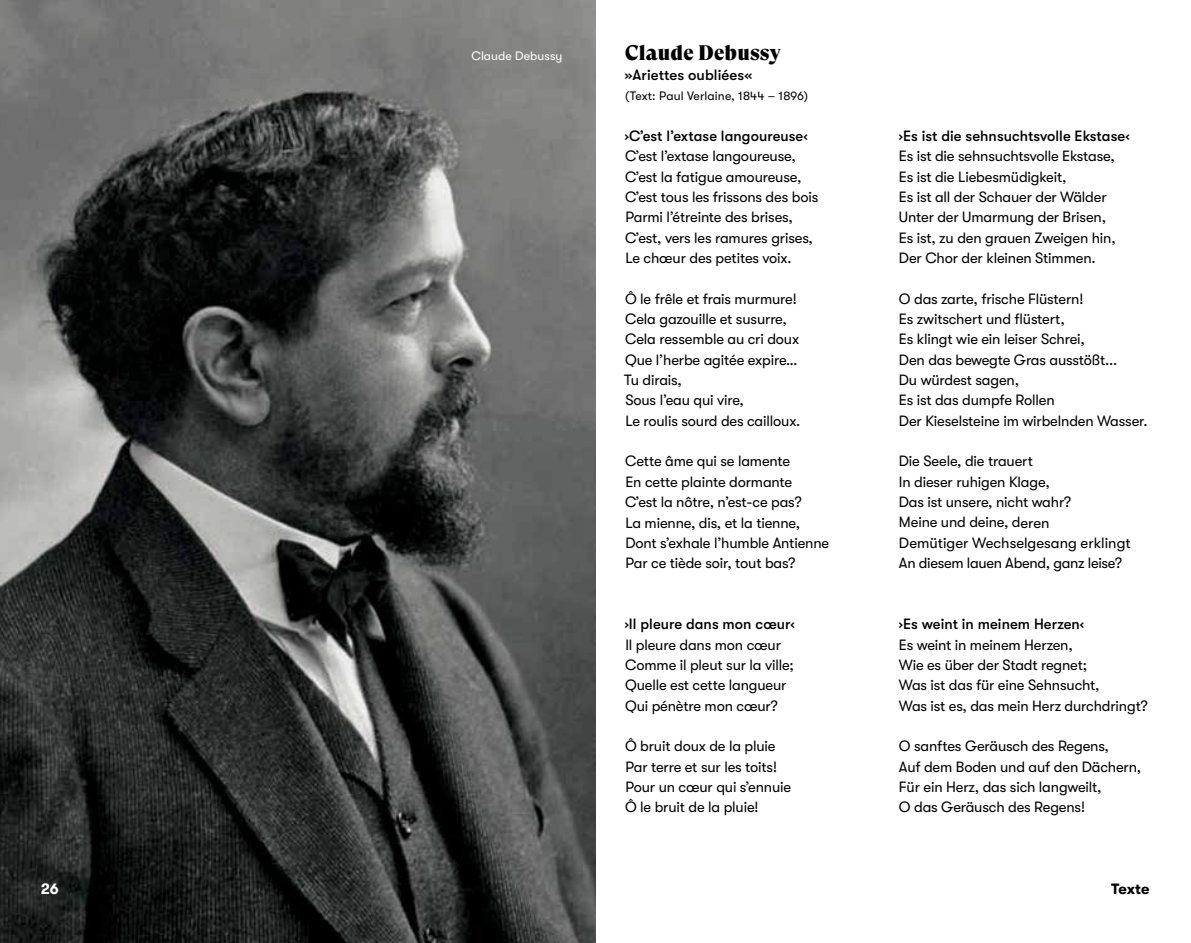
<style>
.page{position:relative;width:1191px;height:943px;background:#fff}
.page>*{position:absolute;margin:0;border:0;box-sizing:border-box;transform-origin:0 0}
.t1{font:21px "GT Super Display Super";letter-spacing:.005em;color:#000}
.t2{font:14.88px/20.3px "GT Walsheim";letter-spacing:-.01em;color:#000}
.t3{font:500 14.88px "GT Walsheim";letter-spacing:.005em;color:#000}
.t4{font:700 14.88px "GT Walsheim";letter-spacing:-.005em;color:#000}
.t5{font:700 14.88px "GT Walsheim";color:#fff}
.t6{font:12.25px "GT Walsheim";letter-spacing:.01em;color:#000}
.t7{font:12.25px "GT Walsheim";letter-spacing:.005em;color:#fff}
</style>
<div class="page">
<img style="left:0;top:0;width:595px;height:943px">
<p class="t7" style="left:471px;top:49px;width:93px">Claude Debussy</p>
<h1 class="t1" style="left:625px;top:41px;width:157px">Claude Debussy</h1>
<p class="t3" style="left:625px;top:66px;width:129px">»Ariettes oubliées«</p>
<p class="t6" style="left:625px;top:89px;width:184px">(Text: Paul Verlaine, 1844 – 1896)</p>
<p class="t3" style="left:625px;top:127px;width:184px">›C’est l’extase langoureuse‹</p>
<p class="t2" style="left:625px;top:146px;width:195px">C’est l’extase langoureuse,<br>C’est la fatigue amoureuse,<br>C’est tous les frissons des bois<br>Parmi l’étreinte des brises,<br>C’est, vers les ramures grises,<br>Le chœur des petites voix.</p>
<p class="t2" style="left:624px;top:288px;width:177px">Ô le frêle et frais murmure!<br>Cela gazouille et susurre,<br>Cela ressemble au cri doux<br>Que l’herbe agitée expire…<br>Tu dirais,<br>Sous l’eau qui vire,<br>Le roulis sourd des cailloux.</p>
<p class="t2" style="left:625px;top:451px;width:206px">Cette âme qui se lamente<br>En cette plainte dormante<br>C’est la nôtre, n’est-ce pas?<br>La mienne, dis, et la tienne,<br>Dont s’exhale l’humble Antienne<br>Par ce tiède soir, tout bas?</p>
<p class="t3" style="left:625px;top:615px;width:172px">›Il pleure dans mon cœur‹</p>
<p class="t2" style="left:625px;top:634px;width:170px">Il pleure dans mon cœur<br>Comme il pleut sur la ville;<br>Quelle est cette langueur<br>Qui pénètre mon cœur?</p>
<p class="t2" style="left:625px;top:736px;width:168px">Ô bruit doux de la pluie<br>Par terre et sur les toits!<br>Pour un cœur qui s’ennuie<br>Ô le bruit de la pluie!</p>
<p class="t3" style="left:899px;top:127px;width:232px">›Es ist die sehnsuchtsvolle Ekstase‹</p>
<p class="t2" style="left:899px;top:146px;width:218px">Es ist die sehnsuchtsvolle Ekstase,<br>Es ist die Liebesmüdigkeit,<br>Es ist all der Schauer der Wälder<br>Unter der Umarmung der Brisen,<br>Es ist, zu den grauen Zweigen hin,<br>Der Chor der kleinen Stimmen.</p>
<p class="t2" style="left:899px;top:288px;width:250px">O das zarte, frische Flüstern!<br>Es zwitschert und flüstert,<br>Es klingt wie ein leiser Schrei,<br>Den das bewegte Gras ausstößt...<br>Du würdest sagen,<br>Es ist das dumpfe Rollen<br>Der Kieselsteine im wirbelnden Wasser.</p>
<p class="t2" style="left:899px;top:451px;width:233px">Die Seele, die trauert<br>In dieser ruhigen Klage,<br>Das ist unsere, nicht wahr?<br>Meine und deine, deren<br>Demütiger Wechselgesang erklingt<br>An diesem lauen Abend, ganz leise?</p>
<p class="t3" style="left:899px;top:616px;width:187px">›Es weint in meinem Herzen‹</p>
<p class="t2" style="left:899px;top:634px;width:250px">Es weint in meinem Herzen,<br>Wie es über der Stadt regnet;<br>Was ist das für eine Sehnsucht,<br>Was ist es, das mein Herz durchdringt?</p>
<p class="t2" style="left:899px;top:736px;width:244px">O sanftes Geräusch des Regens,<br>Auf dem Boden und auf den Dächern,<br>Für ein Herz, das sich langweilt,<br>O das Geräusch des Regens!</p>
<p class="t5" style="left:41px;top:880px;width:19px">26</p>
<p class="t4" style="left:1111px;top:880px;width:40px">Texte</p>
</div>
